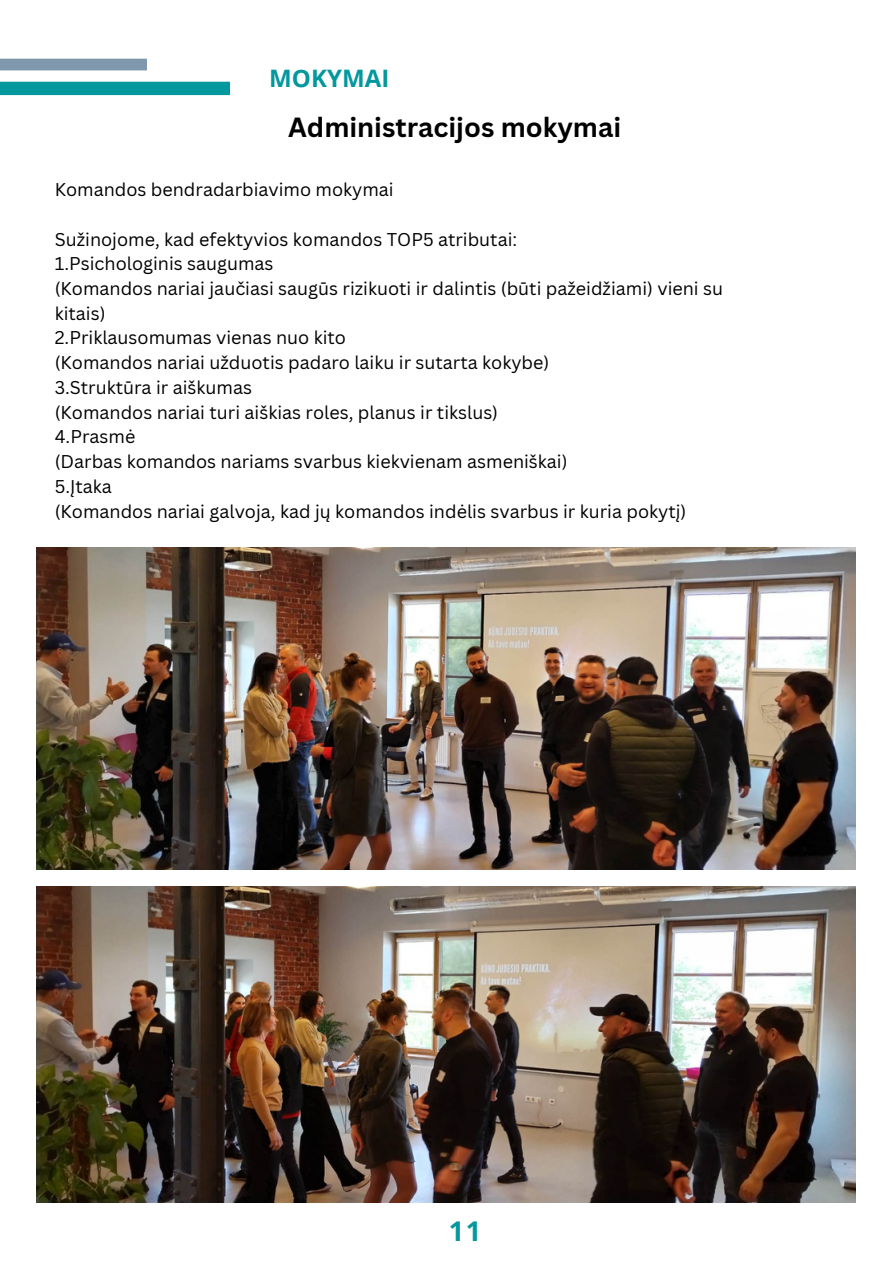
<style>
.page{position:relative;width:893px;height:1264px;background:#fff}
.page>*{position:absolute;margin:0;border:0;box-sizing:border-box;transform-origin:0 0}
.t1{font:700 27.15px "Open Sans";color:#03989e}
.t2{font:700 27px "Canva Sans";color:#000}
.t3{font:700 24px "Open Sans";color:#03989e}
.t4{font:18px/24.8px "Canva Sans";color:#000}
</style>
<div class="page">
<div style="left:0;top:59px;width:147px;height:11px;background:#8098ae"></div>
<div style="left:0;top:82px;width:230px;height:13px;background:#03989e"></div>
<img style="left:37px;top:547px;width:818px;height:322px">
<img style="left:37px;top:886px;width:818px;height:315px">
<p class="t3" style="left:269px;top:62px;width:122px">MOKYMAI</p>
<p class="t2" style="left:288px;top:108px;width:334px">Administracijos mokymai</p>
<p class="t4" style="left:55px;top:177px;width:340px">Komandos bendradarbiavimo mokymai</p>
<p class="t4" style="left:55px;top:226px;width:464px">Sužinojome, kad efektyvios komandos TOP5 atributai:</p>
<p class="t4" style="left:55px;top:251px;width:220px">1.Psichologinis saugumas</p>
<p class="t4" style="left:55px;top:275px;width:669px">(Komandos nariai jaučiasi saugūs rizikuoti ir dalintis (būti pažeidžiami) vieni su kitais)</p>
<p class="t4" style="left:55px;top:325px;width:293px">2.Priklausomumas vienas nuo kito</p>
<p class="t4" style="left:55px;top:350px;width:496px">(Komandos nariai užduotis padaro laiku ir sutarta kokybe)</p>
<p class="t4" style="left:55px;top:374px;width:199px">3.Struktūra ir aiškumas</p>
<p class="t4" style="left:55px;top:399px;width:445px">(Komandos nariai turi aiškias roles, planus ir tikslus)</p>
<p class="t4" style="left:55px;top:424px;width:82px">4.Prasmė</p>
<p class="t4" style="left:55px;top:449px;width:514px">(Darbas komandos nariams svarbus kiekvienam asmeniškai)</p>
<p class="t4" style="left:55px;top:473px;width:59px">5.Įtaka</p>
<p class="t4" style="left:55px;top:498px;width:633px">(Komandos nariai galvoja, kad jų komandos indėlis svarbus ir kuria pokytį)</p>
<p class="t1" style="left:449px;top:1211px;width:34px">11</p>
</div>
